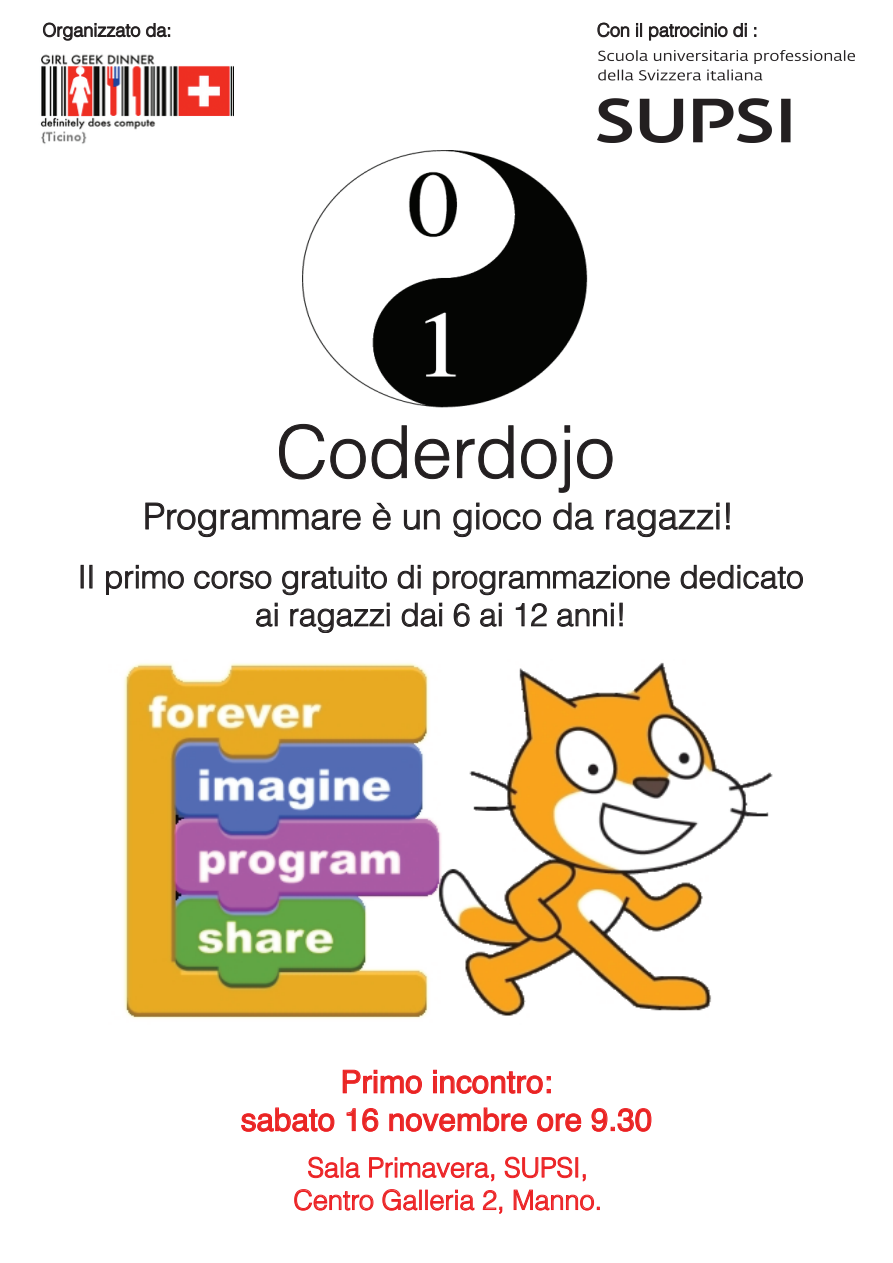
<style>
.page{position:relative;width:893px;height:1263px;background:#fff}
.page>*{position:absolute;margin:0;border:0;box-sizing:border-box;transform-origin:0 0}
.t1{font:300 72px "Helvetica";color:#231f20}
.t2{font:300 36px "Helvetica";color:#231f20}
.t3{font:300 31.5px/37.8px "Helvetica";color:#231f20;text-align:center}
.t4{font:31.5px/37.8px "Helvetica";color:#e72721;text-align:center}
.t5{font:300 27px/32.4px "Helvetica";color:#e72721;text-align:center}
.t6{font:300 18px "Helvetica";color:#231f20}
</style>
<div class="page">
<img style="left:302px;top:151px;width:286px;height:257px">
<svg style="left:279px;top:424px;width:87px;height:55px"></svg>
<svg style="left:372px;top:425px;width:35px;height:54px"></svg>
<svg style="left:415px;top:439px;width:34px;height:40px"></svg>
<svg style="left:457px;top:425px;width:56px;height:54px"></svg>
<svg style="left:521px;top:425px;width:49px;height:68px"></svg>
<svg style="left:577px;top:439px;width:35px;height:40px"></svg>
<svg style="left:145px;top:503px;width:216px;height:34px"></svg>
<svg style="left:373px;top:503px;width:18px;height:27px"></svg>
<svg style="left:404px;top:509px;width:36px;height:21px"></svg>
<svg style="left:453px;top:503px;width:88px;height:34px"></svg>
<svg style="left:554px;top:503px;width:39px;height:27px"></svg>
<svg style="left:606px;top:503px;width:113px;height:34px"></svg>
<svg style="left:726px;top:503px;width:4px;height:26px"></svg>
<svg style="left:343px;top:1070px;width:79px;height:24px"></svg>
<svg style="left:433px;top:1070px;width:118px;height:24px"></svg>
<svg style="left:241px;top:1107px;width:93px;height:24px"></svg>
<svg style="left:347px;top:1108px;width:9px;height:23px"></svg>
<svg style="left:362px;top:1108px;width:16px;height:23px"></svg>
<svg style="left:389px;top:1107px;width:138px;height:24px"></svg>
<svg style="left:537px;top:1113px;width:44px;height:18px"></svg>
<svg style="left:592px;top:1108px;width:59px;height:23px"></svg>
<svg style="left:308px;top:1157px;width:31px;height:21px"></svg>
<svg style="left:346px;top:1162px;width:14px;height:16px"></svg>
<svg style="left:369px;top:1157px;width:125px;height:24px"></svg>
<svg style="left:505px;top:1157px;width:67px;height:21px"></svg>
<div style="left:576px;top:1157px;width:2px;height:20px;border:1px solid #ee1d23"></div>
<svg style="left:583px;top:1174px;width:3px;height:7px"></svg>
<svg style="left:294px;top:1189px;width:79px;height:21px"></svg>
<svg style="left:383px;top:1189px;width:34px;height:21px"></svg>
<div style="left:419px;top:1190px;width:2px;height:20px;border:1px solid #ee1d23"></div>
<div style="left:425px;top:1190px;width:2px;height:20px;border:1px solid #ee1d23"></div>
<svg style="left:430px;top:1190px;width:44px;height:20px"></svg>
<svg style="left:483px;top:1190px;width:19px;height:24px"></svg>
<svg style="left:514px;top:1190px;width:85px;height:20px"></svg>
<svg style="left:106px;top:565px;width:78px;height:30px"></svg>
<svg style="left:194px;top:571px;width:77px;height:18px"></svg>
<svg style="left:282px;top:565px;width:105px;height:30px"></svg>
<svg style="left:398px;top:565px;width:22px;height:24px"></svg>
<svg style="left:433px;top:565px;width:237px;height:30px"></svg>
<svg style="left:681px;top:565px;width:122px;height:24px"></svg>
<svg style="left:256px;top:603px;width:21px;height:24px"></svg>
<svg style="left:290px;top:603px;width:99px;height:30px"></svg>
<svg style="left:402px;top:603px;width:40px;height:24px"></svg>
<svg style="left:454px;top:603px;width:16px;height:24px"></svg>
<svg style="left:480px;top:603px;width:21px;height:24px"></svg>
<svg style="left:516px;top:603px;width:8px;height:23px"></svg>
<svg style="left:531px;top:603px;width:16px;height:23px"></svg>
<svg style="left:557px;top:603px;width:57px;height:24px"></svg>
<svg style="left:620px;top:603px;width:3px;height:23px"></svg>
<img style="left:124px;top:662px;width:649px;height:357px">
<img style="left:40px;top:54px;width:194px;height:90px">
<svg style="left:43px;top:23px;width:97px;height:18px"></svg>
<svg style="left:146px;top:23px;width:24px;height:14px"></svg>
<img style="left:597px;top:51px;width:258px;height:91px">
<svg style="left:598px;top:23px;width:31px;height:14px"></svg>
<svg style="left:636px;top:23px;width:6px;height:14px"></svg>
<svg style="left:649px;top:23px;width:78px;height:17px"></svg>
<svg style="left:733px;top:23px;width:14px;height:14px"></svg>
<p class="t6" style="left:43px;top:16px;width:131px">Organizzato da:</p>
<p class="t6" style="left:597px;top:16px;width:162px">Con il patrocinio di :</p>
<h1 class="t1" style="left:276px;top:394px;width:340px">Coderdojo</h1>
<p class="t2" style="left:143px;top:487px;width:592px">Programmare è un gioco da ragazzi!</p>
<p class="t3" style="left:78px;top:556px;width:727px">II primo corso gratuito di programmazione dedicato ai ragazzi dai 6 ai 12 anni!</p>
<p class="t4" style="left:241px;top:1064px;width:413px">Primo incontro:<br>sabato 16 novembre ore 9.30</p>
<p class="t5" style="left:293px;top:1150px;width:310px">Sala Primavera, SUPSI,<br>Centro Galleria 2, Manno.</p>
</div>
